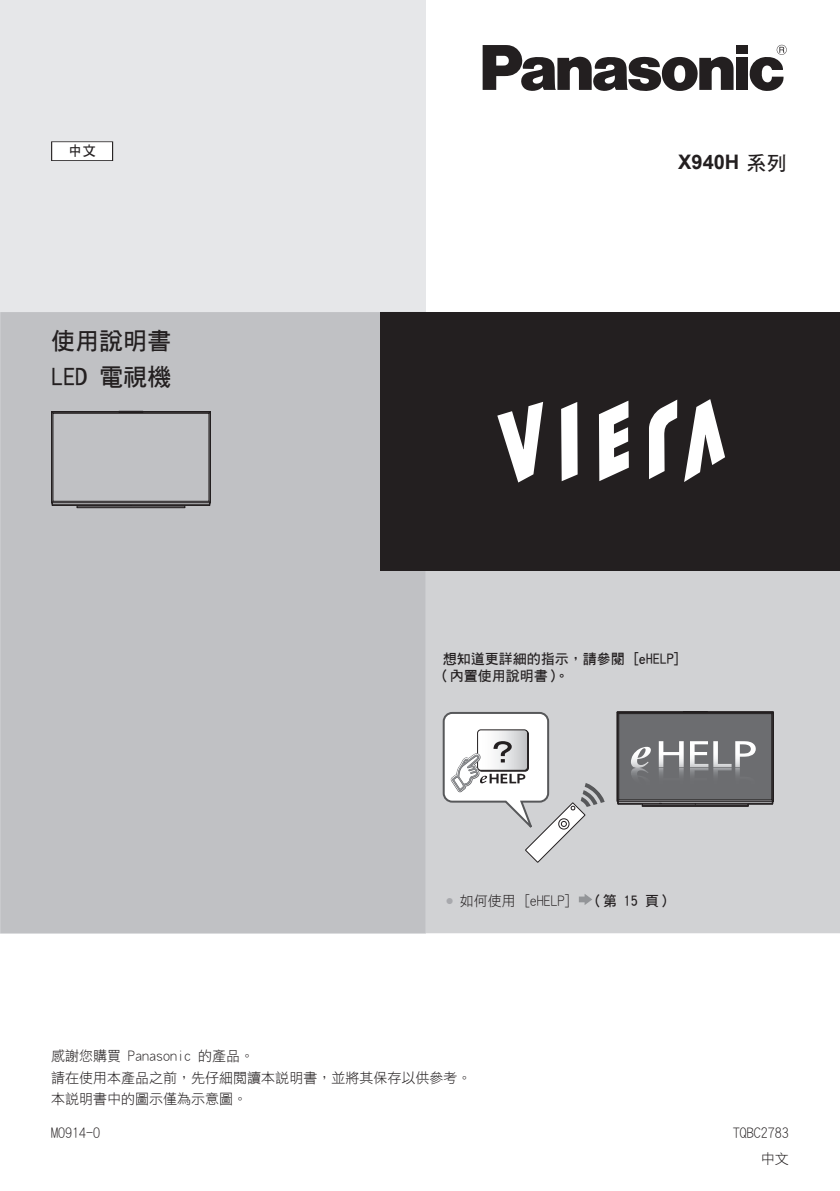
<style>
.page{position:relative;width:840px;height:1191px;background:#fff}
.page>*{position:absolute;margin:0;border:0;box-sizing:border-box;transform-origin:0 0}
.t1{font:24px/35.4px "DF Hei W7 WIN BF";color:#231f20}
.t2{font:700 20px "Arial";color:#231f20}
.t3{font:14px/21.4px "DF Hei W3 WIN BF";color:#231f20}
.t4{font:14px/16.8px "DF Hei W7 WIN BF";color:#231f20}
.s1{font-family:"DF Hei W7 WIN BF";font-weight:400}
.s2{font-family:"Arial";color:#a8a9ad}
.s3{font-family:"DF Hei W7 WIN BF"}
</style>
<div class="page">
<div style="left:0;top:0;width:425px;height:933px;background:#e6e7e9"></div>
<div style="left:425px;top:570px;width:414px;height:363px;background:#d1d2d4"></div>
<div style="left:0;top:312px;width:425px;height:621px;background:#c0c1c4"></div>
<div style="left:380px;top:312px;width:459px;height:258px;background:#231f20"></div>
<div style="left:735px;top:45px;width:12px;height:8px;background:#231f20"></div>
<div style="left:735px;top:58px;width:12px;height:32px;background:#231f20"></div>
<svg style="left:482px;top:45px;width:251px;height:46px"></svg>
<svg style="left:749px;top:45px;width:37px;height:46px"></svg>
<svg style="left:599px;top:401px;width:29px;height:80px"></svg>
<svg style="left:561px;top:402px;width:16px;height:79px"></svg>
<svg style="left:684px;top:399px;width:40px;height:83px"></svg>
<svg style="left:649px;top:400px;width:27px;height:79px"></svg>
<svg style="left:497px;top:402px;width:46px;height:80px"></svg>
<svg style="left:525px;top:803px;width:59px;height:59px;fill:#d1d2d4"></svg>
<div style="left:524px;top:802px;width:61px;height:60px;border:1px solid #231f20;border-radius:12px"></div>
<svg style="left:557px;top:779px;width:50px;height:50px;background:#c4c5c6"></svg>
<svg style="left:441px;top:711px;width:109px;height:124px"></svg>
<svg style="left:615px;top:711px;width:158px;height:96px;background:#727275"></svg>
<svg style="left:578px;top:893px;width:14px;height:12px"></svg>
<svg style="left:51px;top:411px;width:160px;height:97px;background:#b0b1b4"></svg>
<hr style="left:53px;top:504px;width:156px;height:1px;background:#231f20">
<svg style="left:51px;top:141px;width:62px;height:20px"></svg>
<div style="left:52px;top:142px;width:60px;height:18px;background:#fff"></div>
<p class="t4" style="left:68px;top:143px;width:29px">中文</p>
<h1 class="t1" style="left:51px;top:323px;width:121px">使用說明書<br>LED 電視機</h1>
<h2 class="t2" style="left:677px;top:151px;width:110px">X940H <span class="s1">系列</span></h2>
<p class="t4" style="left:435px;top:650px;width:246px;text-indent:7px">想知道更詳細的指示，請參閱 [eHELP]（內置使用說明書）。</p>
<p class="t3" style="left:445px;top:889px;width:229px"><span class="s2">●</span> 如何使用 [eHELP] <span class="s3">（第 15 頁）</span></p>
<p class="t3" style="left:51px;top:1045px;width:422px">感謝您購買 Panasonic 的產品。<br>請在使用本產品之前，先仔細閱讀本說明書，並將其保存以供參考。本說明書中的圖示僅為示意圖。</p>
<p class="t3" style="left:51px;top:1122px;width:50px">M0914-0</p>
<p class="t3" style="left:732px;top:1122px;width:57px">TQBC2783</p>
<p class="t3" style="left:760px;top:1147px;width:29px">中文</p>
</div>
